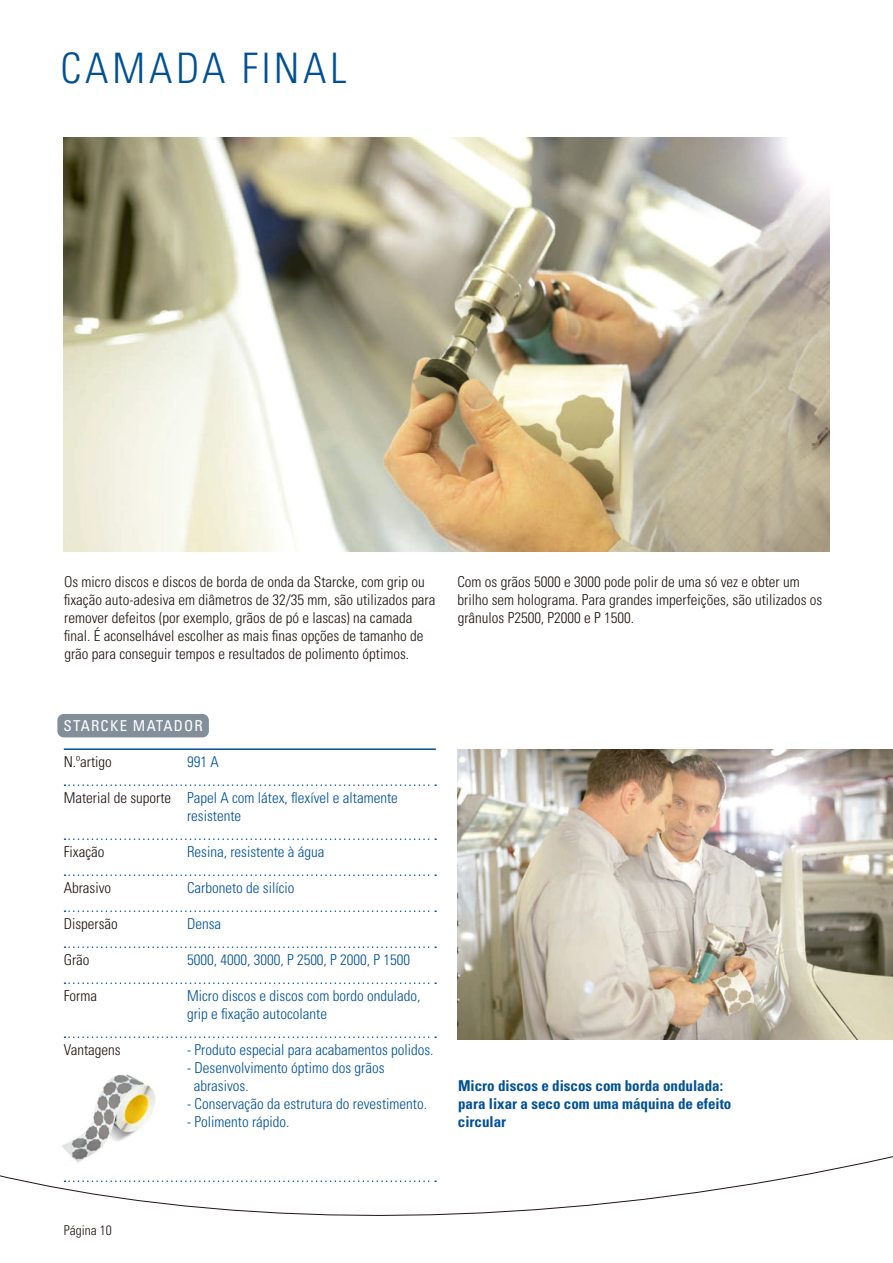
<style>
.page{position:relative;width:893px;height:1263px;background:#fff}
.page>*{position:absolute;margin:0;border:0;box-sizing:border-box;transform-origin:0 0}
.Headline{font:300 condensed 42px "Univers LT Std";letter-spacing:.09em;color:#005194}
.Fließtext{font:300 condensed 15px/18px "Univers LT Std";color:#1f1410}
.Tabellenzeilen{font:300 condensed 15px/18px "Univers LT Std";color:#005194}
.Tabellenzeilen-2{font:700 condensed 15px/18px "Univers LT Std";color:#005194}
.Tabellenzeilen-3{font:300 condensed 15px "Univers LT Std";color:#1f1410}
.Subline{font:condensed 15px "Univers LT Std";letter-spacing:.08em;color:#fff}
.Paginierung{font:300 condensed 13.5px "Univers LT Std";color:#1f1410}
</style>
<div class="page">
<img style="left:457px;top:749px;width:436px;height:291px">
<img style="left:64px;top:137px;width:765px;height:414px">
<img style="left:62px;top:1074px;width:93px;height:82px">
<div style="left:57px;top:714px;width:152px;height:23px;background:#828f9b;border-radius:6px"></div>
<hr style="left:64px;top:748px;width:372px;height:2px;background:#005194">
<svg style="left:65px;top:838px;width:371px;height:2px"></svg>
<svg style="left:65px;top:784px;width:371px;height:2px"></svg>
<svg style="left:65px;top:982px;width:371px;height:2px"></svg>
<svg style="left:65px;top:1036px;width:371px;height:2px"></svg>
<svg style="left:65px;top:946px;width:371px;height:2px"></svg>
<svg style="left:65px;top:910px;width:371px;height:2px"></svg>
<svg style="left:65px;top:874px;width:371px;height:2px"></svg>
<svg style="left:0;top:1156px;width:892px;height:60px"></svg>
<p class="Headline" style="left:61px;top:43px;width:288px">CAMADA FINAL</p>
<p class="Fließtext" style="left:64px;top:573px;width:373px">Os micro discos e discos de borda de onda da Starcke, com grip ou fixação auto-adesiva em diâmetros de 32/35 mm, são utilizados para remover defeitos (por exemplo, grãos de pó e lascas) na camada final. É aconselhável escolher as mais finas opções de tamanho de grão para conseguir tempos e resultados de polimento óptimos.</p>
<p class="Fließtext" style="left:457px;top:573px;width:366px">Com os grãos 5000 e 3000 pode polir de uma só vez e obter um brilho sem holograma. Para grandes imperfeições, são utilizados os grânulos P2500, P2000 e P 1500.</p>
<p class="Subline" style="left:64px;top:716px;width:141px">STARCKE MATADOR</p>
<p class="Tabellenzeilen-3" style="left:64px;top:753px;width:50px">N.ºartigo</p>
<p class="Tabellenzeilen-3" style="left:64px;top:789px;width:109px">Material de suporte</p>
<p class="Tabellenzeilen" style="left:187px;top:753px;width:33px">991 A</p>
<p class="Tabellenzeilen" style="left:187px;top:789px;width:212px">Papel A com látex, flexível e altamente resistente</p>
<p class="Tabellenzeilen" style="left:187px;top:843px;width:139px">Resina, resistente à água</p>
<p class="Tabellenzeilen" style="left:187px;top:879px;width:109px">Carboneto de silício</p>
<p class="Tabellenzeilen" style="left:187px;top:915px;width:36px">Densa</p>
<p class="Tabellenzeilen" style="left:187px;top:951px;width:225px">5000, 4000, 3000, P 2500, P 2000, P 1500</p>
<p class="Tabellenzeilen" style="left:187px;top:987px;width:235px">Micro discos e discos com bordo ondulado, grip e fixação autocolante</p>
<p class="Tabellenzeilen" style="left:187px;top:1041px;width:248px">- Produto especial para acabamentos polidos.</p>
<p class="Tabellenzeilen" style="left:194px;top:1059px;width:192px;text-indent:-7px">- Desenvolvimento óptimo dos grãos abrasivos.</p>
<p class="Tabellenzeilen" style="left:187px;top:1095px;width:241px">- Conservação da estrutura do revestimento.</p>
<p class="Tabellenzeilen" style="left:187px;top:1113px;width:104px">- Polimento rápido.</p>
<p class="Tabellenzeilen-3" style="left:64px;top:843px;width:42px">Fixação</p>
<p class="Tabellenzeilen-3" style="left:64px;top:879px;width:49px">Abrasivo</p>
<p class="Tabellenzeilen-3" style="left:64px;top:915px;width:56px">Dispersão</p>
<p class="Tabellenzeilen-3" style="left:64px;top:951px;width:27px">Grão</p>
<p class="Tabellenzeilen-3" style="left:64px;top:987px;width:35px">Forma</p>
<p class="Tabellenzeilen-3" style="left:64px;top:1041px;width:58px">Vantagens</p>
<p class="Tabellenzeilen-2" style="left:458px;top:1077px;width:266px">Micro discos e discos com borda ondulada:</p>
<p class="Tabellenzeilen-2" style="left:458px;top:1095px;width:275px">para lixar a seco com uma máquina de efeito circular</p>
<p class="Paginierung" style="left:64px;top:1222px;width:49px">Página 10</p>
</div>
